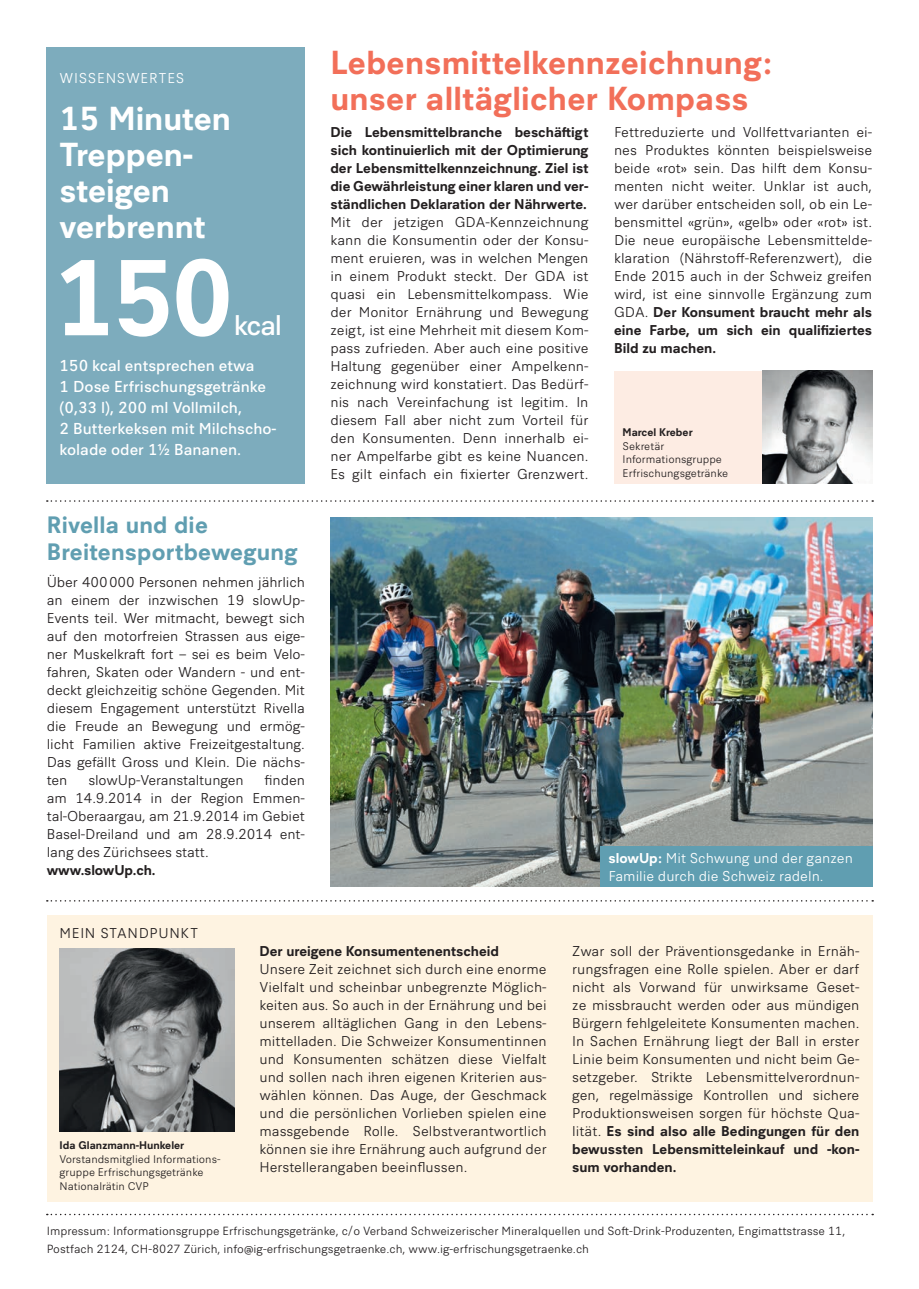
<style>
.page{position:relative;width:919px;height:1289px;background:#fff}
.page>*{position:absolute;margin:0;border:0;box-sizing:border-box;transform-origin:0 0}
.t1{font:700 102px "Yeni Zaman";color:#fff}
.t2{font:700 31.5px/36px "Yeni Zaman";letter-spacing:.01em;color:#f26f59}
.t3{font:700 31.5px/36px "Yeni Zaman";color:#fff}
.t4{font:27px "Yeni Zaman";color:#fff}
.t5{font:700 22.5px/27px "Yeni Zaman";letter-spacing:.01em;color:#609eb1}
.t6{font:15px/21px "Yeni Zaman";color:#fff}
.t7{font:300 13.5px/18px "Yeni Zaman";color:#231f20;text-align:justify}
.t8{font:700 13.5px/18px "Yeni Zaman";color:#231f20;text-align:justify}
.t9{font:300 13.5px/18px "Yeni Zaman";color:#fff}
.t10{font:300 13.5px "Yeni Zaman";letter-spacing:.05em;color:#231f20}
.t11{font:300 11.25px/18px "Yeni Zaman";color:#231f20}
.t12{font:300 10.5px/13.5px "Yeni Zaman";color:#231f20}
.t13{font:700 10.5px "Yeni Zaman";color:#231f20}
.s1{font-weight:700}
</style>
<div class="page">
<div style="left:47px;top:915px;width:825px;height:286px;background:#fef3e1"></div>
<div style="left:47px;top:47px;width:258px;height:436px;background:#7dacbd"></div>
<img style="left:330px;top:517px;width:542px;height:369px">
<svg style="left:47px;top:500px;width:826px;height:2px"></svg>
<svg style="left:47px;top:1213px;width:826px;height:2px"></svg>
<svg style="left:47px;top:900px;width:826px;height:1px"></svg>
<div style="left:614px;top:371px;width:258px;height:112px;background:#fdece3"></div>
<div style="left:600px;top:846px;width:272px;height:40px;background:#609eb1"></div>
<img style="left:60px;top:948px;width:174px;height:183px">
<img style="left:762px;top:371px;width:110px;height:112px">
<p class="t9" style="left:60px;top:69px;width:25px">Wissenswer</p>
<p class="t9" style="left:158px;top:69px;width:18px">tes</p>
<h2 class="t3" style="left:60px;top:100px;width:173px">15 Minuten<br>Treppen&shy;steigen verbrennt</h2>
<h1 class="t1" style="left:52px;top:233px;width:184px">150</h1>
<h3 class="t4" style="left:234px;top:308px;width:50px">kcal</h3>
<p class="t6" style="left:60px;top:355px;width:218px">150 kcal entsprechen etwa<br>1 Dose Erfrischungsgetränke (0,33 l), 200 ml Vollmilch,<br>2 Butterkeksen mit Milchscho&shy;kolade oder 1½ Bananen.</p>
<h3 class="t5" style="left:47px;top:511px;width:252px">Rivella und die<br>Breitensportbewegung</h3>
<p class="t7" style="left:47px;top:573px;width:259px">Über 400000 Personen nehmen jährlich an einem der inzwischen 19 slowUp-Events teil. Wer mitmacht, bewegt sich auf den motorfreien Strassen aus eige&shy;ner Muskelkraft fort – sei es beim Velo&shy;fahren, Skaten oder Wandern - und ent&shy;deckt gleichzeitig schöne Gegenden. Mit diesem Engagement unterstützt Rivella die Freude an Bewegung und ermög&shy;licht Familien aktive Freizeitgestaltung.<br>Das gefällt Gross und Klein. Die nächs&shy;ten</p>
<p class="t7" style="left:47px;top:771px;width:259px;text-indent:218px">finden am 14.9.2014 in der Region Emmen&shy;tal-Oberaargau, am 21.9.2014 im Gebiet Basel-Dreiland und am 28.9.2014 ent&shy;lang des Zürichsees statt.</p>
<p class="t8" style="left:47px;top:861px;width:110px">www.slowUp.ch.</p>
<p class="t7" style="left:88px;top:771px;width:157px">slowUp-Veranstaltungen</p>
<p class="t10" style="left:60px;top:924px;width:139px">MEIN STANDPUNKT</p>
<h2 class="t2" style="left:330px;top:44px;width:443px">Lebensmittelkennzeichnung: unser alltäglicher Kompass</h2>
<p class="t8" style="left:330px;top:123px;width:259px">Die Lebensmittelbranche beschäftigt sich kontinuierlich mit der Optimierung der Lebensmittelkennzeichnung. Ziel ist die Gewährleistung einer klaren und ver&shy;ständlichen Deklaration der Nährwerte.</p>
<p class="t7" style="left:330px;top:213px;width:259px">Mit der jetzigen GDA-Kennzeichnung kann die Konsumentin oder der Konsu&shy;ment eruieren, was in welchen Mengen in einem Produkt steckt. Der GDA ist quasi ein Lebensmittelkompass. Wie der Monitor Ernährung und Bewegung zeigt, ist eine Mehrheit mit diesem Kom&shy;pass zufrieden. Aber auch eine positive Haltung gegenüber einer Ampelkenn&shy;zeichnung wird konstatiert. Das Bedürf&shy;nis nach Vereinfachung ist legitim. In diesem Fall aber nicht zum Vorteil für den Konsumenten. Denn innerhalb ei&shy;ner Ampelfarbe gibt es keine Nuancen.<br>Es gilt einfach ein fixierter Grenzwert.</p>
<p class="t7" style="left:614px;top:123px;width:259px">Fettreduzierte und Vollfettvarianten ei&shy;nes Produktes könnten beispielsweise beide «rot» sein. Das hilft dem Konsu&shy;menten nicht weiter. Unklar ist auch, wer darüber entscheiden soll, ob ein Le&shy;bensmittel «grün», «gelb» oder «rot» ist.<br>Die neue europäische Lebensmittelde&shy;klaration (Nährstoff-Referenzwert), die Ende 2015 auch in der Schweiz greifen wird, ist eine sinnvolle Ergänzung zum GDA. <span class="s1">Der Konsument braucht mehr als eine Farbe, um sich ein qualifiziertes Bild zu machen.</span></p>
<p class="t13" style="left:622px;top:426px;width:72px">Marcel Kreber</p>
<p class="t12" style="left:622px;top:439px;width:107px">Sekretär<br>Informationsgruppe<br>Erfrischungsgetränke</p>
<p class="t9" style="left:608px;top:848px;width:246px"><span class="s1">slowUp:</span> Mit Schwung und der ganzen<br>Familie durch die Schweiz radeln.</p>
<p class="t13" style="left:60px;top:1138px;width:126px">Ida Glanzmann-Hunkeler</p>
<p class="t12" style="left:60px;top:1152px;width:162px">Vorstandsmitglied Informations&shy;gruppe Erfrischungsgetränke<br>Nationalrätin CVP</p>
<p class="t8" style="left:259px;top:942px;width:241px">Der ureigene Konsumentenentscheid</p>
<p class="t7" style="left:259px;top:960px;width:289px">Unsere Zeit zeichnet sich durch eine enorme Vielfalt und scheinbar unbegrenzte Möglich&shy;keiten aus. So auch in der Ernährung und bei unserem alltäglichen Gang in den Lebens&shy;mittelladen. Die Schweizer Konsumentinnen und Konsumenten schätzen diese Vielfalt und sollen nach ihren eigenen Kriterien aus&shy;wählen können. Das Auge, der Geschmack und die persönlichen Vorlieben spielen eine massgebende Rolle. Selbstverantwortlich können sie ihre Ernährung auch aufgrund der Herstellerangaben beeinflussen.</p>
<p class="t7" style="left:572px;top:942px;width:289px">Zwar soll der Präventionsgedanke in Ernäh&shy;rungsfragen eine Rolle spielen. Aber er darf nicht als Vorwand für unwirksame Geset&shy;ze missbraucht werden oder aus mündigen Bürgern fehlgeleitete Konsumenten machen.<br>In Sachen Ernährung liegt der Ball in erster Linie beim Konsumenten und nicht beim Ge&shy;setzgeber. Strikte Lebensmittelverordnun&shy;gen, regelmässige Kontrollen und sichere Produktionsweisen sorgen für höchste Qua&shy;lität. <span class="s1">Es sind also alle Bedingungen für den bewussten Lebensmitteleinkauf und -kon&shy;sum vorhanden.</span></p>
<p class="t11" style="left:47px;top:1222px;width:800px">Impressum: Informationsgruppe Erfrischungsgetränke, c/o Verband Schweizerischer Mineralquellen und Soft-Drink-Produzenten, Engimattstrasse 11,<br>Postfach 2124, CH-8027 Zürich, info@ig-erfrischungsgetraenke.ch, www.ig-erfrischungsgetraenke.ch</p>
</div>
